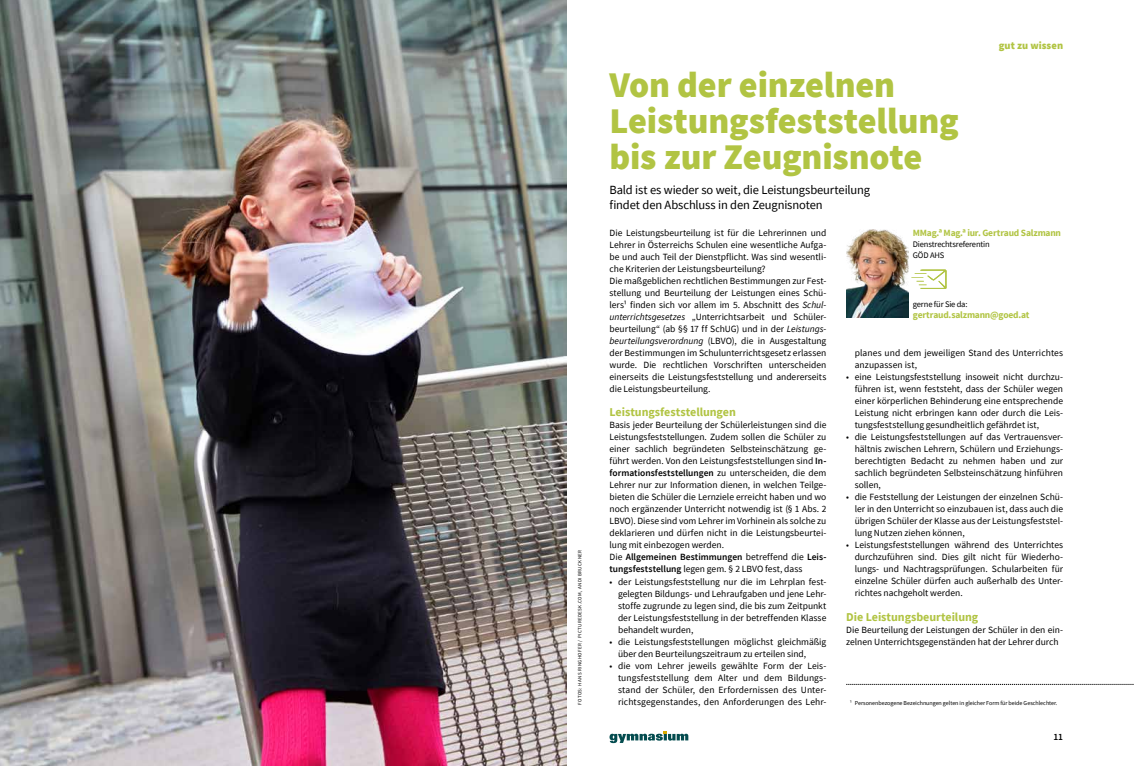
<style>
.page{position:relative;width:1134px;height:766px;background:#fff}
.page>*{position:absolute;margin:0;border:0;box-sizing:border-box;transform-origin:0 0}
.t1{font:900 36px/36px "Source Sans Pro";letter-spacing:-.005em;color:#b1c443}
.t2{font:12.5px/15px "Source Sans Pro";letter-spacing:-.01em;color:#000}
.t3{font:700 12px "Source Sans Pro";letter-spacing:-.005em;color:#b1c443}
.t4{font:900 10.5px "Source Sans Pro";letter-spacing:.005em;color:#b1c443}
.t5{font:9.5px/12px "Source Sans Pro";color:#000;text-align:justify}
.t6{font:700 9.5px "Source Sans Pro";letter-spacing:-.02em;color:#b1c443}
.t7{font:600 9.5px "Source Sans Pro";color:#000}
.t8{font:8.5px/11px "Source Sans Pro";letter-spacing:-.02em;color:#000}
.t9{font:6px "Source Sans Pro";letter-spacing:-.005em;color:#000}
.t10{font:5px "Source Sans Pro";letter-spacing:.075em;color:#000}
.s1{font-style:italic}
.s2{font-weight:600}
</style>
<div class="page">
<svg style="left:609px;top:731px;width:79px;height:11px"></svg>
<svg style="left:846px;top:684px;width:288px;height:1px"></svg>
<svg style="left:911px;top:269px;width:35px;height:20px"></svg>
<img style="left:846px;top:230px;width:63px;height:87px">
<img style="left:0;top:0;width:567px;height:765px">
<p class="t10" style="left:577px;top:704px;width:156px;rotate:-90deg">FOTOS: HANS RINGHOFER / PICTUREDESK.COM, ANDI BRUCKNER</p>
<p class="t4" style="left:999px;top:39px;width:66px">gut zu wissen</p>
<h1 class="t1" style="left:609px;top:67px;width:351px">Von der einzelnen<br>Leistungsfeststellung bis zur Zeugnisnote</h1>
<h2 class="t2" style="left:609px;top:182px;width:262px">Bald ist es wieder so weit, die Leistungsbeurteilung findet den Abschluss in den Zeugnisnoten</h2>
<p class="t5" style="left:609px;top:227px;width:218px;text-align:left">Die Leistungsbeurteilung ist für die Lehrerinnen und Lehrer in Österreichs Schulen eine wesentliche Aufga&shy;be und auch Teil der Dienstpflicht. Was sind wesentli&shy;che Kriterien der Leistungsbeurteilung?<br>Die maßgeblichen rechtlichen Bestimmungen zur Fest&shy;stellung und Beurteilung der Leistungen eines Schü&shy;lers1 finden sich vor allem im 5. Abschnitt des <span class="s1">Schul&shy;unterrichtsgesetzes</span> „Unterrichtsarbeit und Schüler&shy;beurteilung“ (ab §§ 17 ff SchUG) und in der <span class="s1">Leistungs&shy;beurteilungsverordnung</span> (LBVO), die in Ausgestaltung der Bestimmungen im Schulunterrichtsgesetz erlassen wurde. Die rechtlichen Vorschriften unterscheiden einerseits die Leistungsfeststellung und andererseits die Leistungsbeurteilung.</p>
<p class="t3" style="left:609px;top:404px;width:128px">Leistungsfeststellungen</p>
<p class="t5" style="left:609px;top:419px;width:218px;text-align:left">Basis jeder Beurteilung der Schülerleistungen sind die Leistungsfeststellungen. Zudem sollen die Schüler zu einer sachlich begründeten Selbsteinschätzung ge&shy;führt werden. Von den Leistungsfeststellungen sind <span class="s2">In&shy;formationsfeststellungen</span> zu unterscheiden, die dem Lehrer nur zur Information dienen, in welchen Teilge&shy;bieten die Schüler die Lernziele erreicht haben und wo noch ergänzender Unterricht notwendig ist (§ 1 Abs. 2<br>LBVO). Diese sind vom Lehrer im Vorhinein als solche zu deklarieren und dürfen nicht in die Leistungsbeurtei&shy;lung mit einbezogen werden.<br>Die <span class="s2">Allgemeinen Bestimmungen</span> betreffend die <span class="s2">Leis&shy;tungsfeststellung</span> legen gem. § 2 LBVO fest, dass</p>
<p class="t5" style="left:618px;top:575px;width:210px;text-indent:-9px">• der Leistungsfeststellung nur die im Lehrplan fest&shy;gelegten Bildungs- und Lehraufgaben und jene Lehr&shy;stoffe zugrunde zu legen sind, die bis zum Zeitpunkt der Leistungsfeststellung in der betreffenden Klasse behandelt wurden,</p>
<p class="t5" style="left:618px;top:635px;width:210px;text-indent:-9px">• die Leistungsfeststellungen möglichst gleichmäßig über den Beurteilungszeitraum zu erteilen sind,</p>
<p class="t5" style="left:618px;top:659px;width:210px;text-indent:-9px">• die vom Lehrer jeweils gewählte Form der Leis&shy;tungsfeststellung dem Alter und dem Bildungs&shy;stand der Schüler, den Erfordernissen des Unter&shy;richtsgegenstandes, den Anforderungen des Lehr-</p>
<p class="t6" style="left:913px;top:226px;width:150px">MMag.ᵃ Mag.ᵃ iur. Gertraud Salzmann</p>
<p class="t8" style="left:913px;top:238px;width:78px">Dienstrechtsreferentin<br>GÖD AHS</p>
<p class="t8" style="left:913px;top:298px;width:56px">gerne für Sie da:</p>
<p class="t6" style="left:913px;top:308px;width:118px">gertraud.salzmann@goed.at</p>
<p class="t5" style="left:855px;top:347px;width:210px">planes und dem jeweiligen Stand des Unterrichtes anzupassen ist,</p>
<p class="t5" style="left:855px;top:371px;width:210px;text-indent:-9px">• eine Leistungsfeststellung insoweit nicht durchzu&shy;führen ist, wenn feststeht, dass der Schüler wegen einer körperlichen Behinderung eine entsprechende Leistung nicht erbringen kann oder durch die Leis&shy;tungsfeststellung gesundheitlich gefährdet ist,</p>
<p class="t5" style="left:855px;top:431px;width:210px;text-indent:-9px">• die Leistungsfeststellungen auf das Vertrauensver&shy;hältnis zwischen Lehrern, Schülern und Erziehungs&shy;berechtigten Bedacht zu nehmen haben und zur sachlich begründeten Selbsteinschätzung hinführen sollen,</p>
<p class="t5" style="left:855px;top:491px;width:210px;text-indent:-9px">• die Feststellung der Leistungen der einzelnen Schü&shy;ler in den Unterricht so einzubauen ist, dass auch die übrigen Schüler der Klasse aus der Leistungsfeststel&shy;lung Nutzen ziehen können,</p>
<p class="t5" style="left:855px;top:539px;width:210px;text-indent:-9px">• Leistungsfeststellungen während des Unterrichtes durchzuführen sind. Dies gilt nicht für Wiederho&shy;lungs- und Nachtragsprüfungen. Schularbeiten für einzelne Schüler dürfen auch außerhalb des Unter&shy;richtes nachgeholt werden.</p>
<p class="t3" style="left:846px;top:608px;width:133px">Die Leistungsbeurteilung</p>
<p class="t5" style="left:846px;top:623px;width:218px">Die Beurteilung der Leistungen der Schüler in den ein&shy;zelnen Unterrichtsgegenständen hat der Lehrer durch</p>
<p class="t9" style="left:850px;top:698px;width:209px">1 Personenbezogene Bezeichnungen gelten in gleicher Form für beide Geschlechter.</p>
<p class="t7" style="left:1053px;top:730px;width:11px">11</p>
</div>
